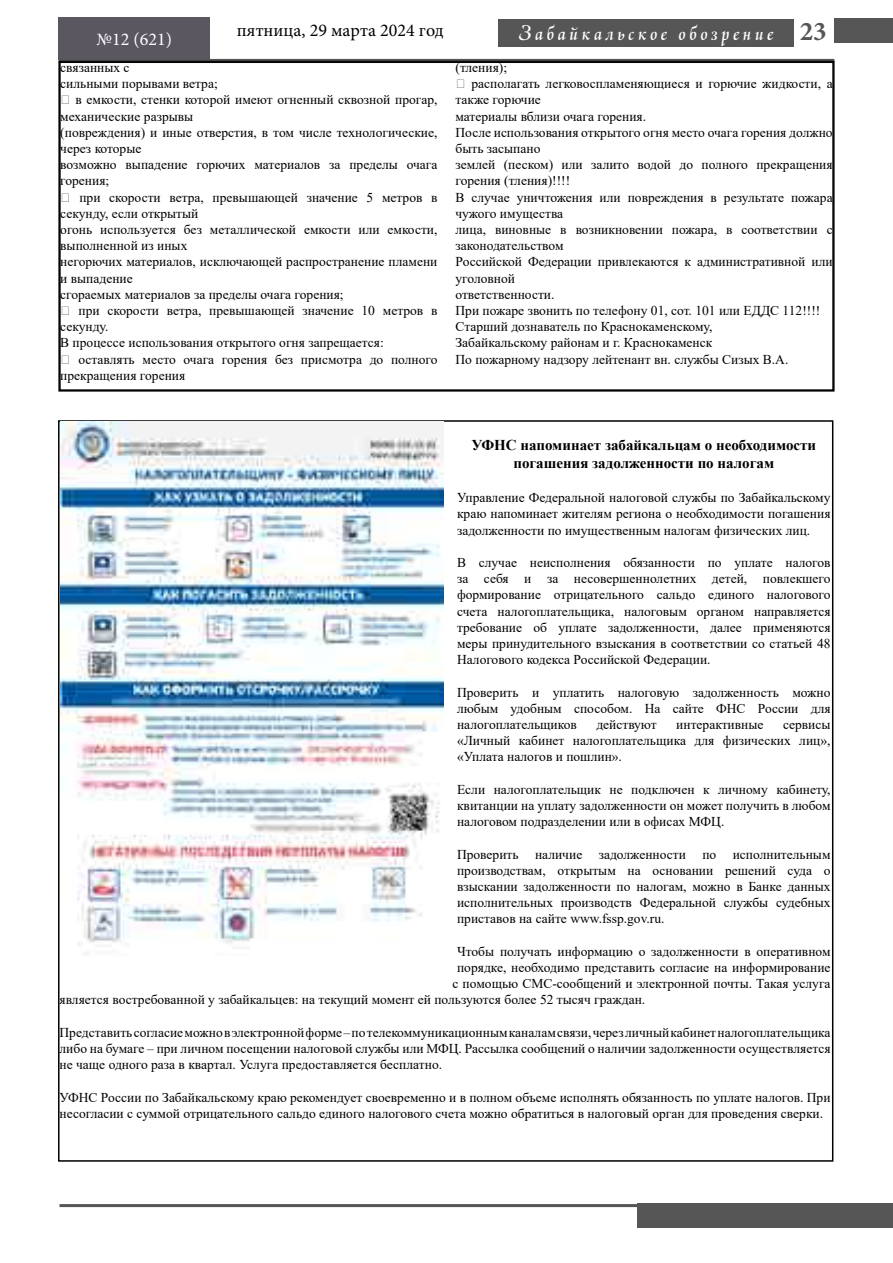
<style>
.page{position:relative;width:893px;height:1263px;background:#fff}
.page>*{position:absolute;margin:0;border:0;box-sizing:border-box;transform-origin:0 0}
.t1{font:21px "Asturiascript";letter-spacing:.18em;color:#fff}
.t2{font:18px "Minion Pro";color:#000}
.t3{font:18px "Minion Pro";color:#fff}
.t4{font:700 15px/18px "Times New Roman";color:#000;text-align:center}
.t5{font:13.5px/16.2px "Times New Roman";color:#000;text-align:justify}
.s1{font-family:"Minion Pro";font-weight:700;font-size:27px;color:#565657}
</style>
<div class="page">
<div style="left:834px;top:18px;width:59px;height:24px;background:#565657"></div>
<div style="left:498px;top:19px;width:296px;height:28px;background:#565657"></div>
<div style="left:59px;top:17px;width:151px;height:43px;background:#5a5761"></div>
<div style="left:637px;top:1203px;width:256px;height:24px;background:#565657"></div>
<hr style="left:60px;top:1204px;width:775px;height:3px;background:#565657">
<hr style="left:59px;top:59px;width:775px;height:3px;background:#565657">
<svg style="left:59px;top:61px;width:775px;height:330px"></svg>
<img style="left:60px;top:421px;width:383px;height:534px">
<svg style="left:62px;top:96px;width:7px;height:8px"></svg>
<svg style="left:62px;top:193px;width:7px;height:9px"></svg>
<svg style="left:62px;top:306px;width:7px;height:9px"></svg>
<svg style="left:62px;top:355px;width:7px;height:9px"></svg>
<svg style="left:457px;top:80px;width:7px;height:8px"></svg>
<h2 class="t3" style="left:97px;top:27px;width:77px">№12 (621)</h2>
<h2 class="t2" style="left:237px;top:18px;width:209px">пятница, 29 марта 2024 год</h2>
<h1 class="t1" style="left:519px;top:21px;width:309px">Забайкальское обозрение <span class="s1">23</span></h1>
<p class="t5" style="left:60px;top:59px;width:71px">связанных с</p>
<p class="t5" style="left:60px;top:75px;width:159px">сильными порывами ветра;</p>
<p class="t5" style="left:75px;top:91px;width:363px">в емкости, стенки которой имеют огненный сквозной прогар,</p>
<p class="t5" style="left:60px;top:108px;width:134px">механические разрывы</p>
<p class="t5" style="left:60px;top:124px;width:379px">(повреждения) и иные отверстия, в том числе технологические,</p>
<p class="t5" style="left:60px;top:140px;width:83px">через которые</p>
<p class="t5" style="left:60px;top:156px;width:379px">возможно выпадение горючих материалов за пределы очага</p>
<p class="t5" style="left:60px;top:172px;width:51px">горения;</p>
<p class="t5" style="left:79px;top:189px;width:360px">при скорости ветра, превышающей значение 5 метров в</p>
<p class="t5" style="left:60px;top:205px;width:140px">секунду, если открытый</p>
<p class="t5" style="left:60px;top:221px;width:379px">огонь используется без металлической емкости или емкости,</p>
<p class="t5" style="left:60px;top:237px;width:129px">выполненной из иных</p>
<p class="t5" style="left:60px;top:253px;width:379px">негорючих материалов, исключающей распространение пламени</p>
<p class="t5" style="left:60px;top:270px;width:74px">и выпадение</p>
<p class="t5" style="left:60px;top:286px;width:285px">сгораемых материалов за пределы очага горения;</p>
<p class="t5" style="left:79px;top:302px;width:360px">при скорости ветра, превышающей значение 10 метров в</p>
<p class="t5" style="left:60px;top:318px;width:50px">секунду.</p>
<p class="t5" style="left:60px;top:334px;width:325px">В процессе использования открытого огня запрещается:</p>
<p class="t5" style="left:78px;top:351px;width:360px">оставлять место очага горения без присмотра до полного</p>
<p class="t5" style="left:60px;top:367px;width:127px">прекращения горения</p>
<p class="t5" style="left:455px;top:59px;width:53px">(тления);</p>
<p class="t5" style="left:472px;top:75px;width:363px">располагать легковоспламеняющиеся и горючие жидкости, а</p>
<p class="t5" style="left:455px;top:91px;width:87px">также горючие</p>
<p class="t5" style="left:455px;top:108px;width:192px">материалы вблизи очага горения.</p>
<p class="t5" style="left:455px;top:124px;width:379px">После использования открытого огня место очага горения должно</p>
<p class="t5" style="left:455px;top:140px;width:86px">быть засыпано</p>
<p class="t5" style="left:455px;top:156px;width:379px">землей (песком) или залито водой до полного прекращения</p>
<p class="t5" style="left:455px;top:172px;width:116px">горения (тления)!!!!</p>
<p class="t5" style="left:455px;top:189px;width:379px">В случае уничтожения или повреждения в результате пожара</p>
<p class="t5" style="left:455px;top:205px;width:109px">чужого имущества</p>
<p class="t5" style="left:455px;top:221px;width:379px">лица, виновные в возникновении пожара, в соответствии с</p>
<p class="t5" style="left:455px;top:237px;width:110px">законодательством</p>
<p class="t5" style="left:455px;top:253px;width:379px">Российской Федерации привлекаются к административной или</p>
<p class="t5" style="left:455px;top:270px;width:61px">уголовной</p>
<p class="t5" style="left:455px;top:286px;width:101px">ответственности.</p>
<p class="t5" style="left:455px;top:302px;width:366px">При пожаре звонить по телефону 01, сот. 101 или ЕДДС 112!!!!</p>
<p class="t5" style="left:455px;top:318px;width:258px">Старший дознаватель по Краснокаменскому,</p>
<p class="t5" style="left:455px;top:334px;width:258px">Забайкальскому районам и г. Краснокаменск</p>
<p class="t5" style="left:455px;top:351px;width:334px">По пожарному надзору лейтенант вн. службы Сизых В.А.</p>
<p class="t4" style="left:471px;top:435px;width:346px">УФНС напоминает забайкальцам о необходимости погашения задолженности по налогам</p>
<p class="t5" style="left:457px;top:489px;width:375px">Управление Федеральной налоговой службы по Забайкальскому краю напоминает жителям региона о необходимости погашения задолженности по имущественным налогам физических лиц.</p>
<p class="t5" style="left:457px;top:554px;width:375px">В случае неисполнения обязанности по уплате налогов за себя и за несовершеннолетних детей, повлекшего формирование отрицательного сальдо единого налогового счета налогоплательщика, налоговым органом направляется требование об уплате задолженности, далее применяются меры принудительного взыскания в соответствии со статьей 48<br>Налогового кодекса Российской Федерации.</p>
<p class="t5" style="left:457px;top:683px;width:375px">Проверить и уплатить налоговую задолженность можно любым удобным способом. На сайте ФНС России для налогоплательщиков</p>
<p class="t5" style="left:596px;top:716px;width:62px">действуют</p>
<p class="t5" style="left:676px;top:716px;width:89px">интерактивные</p>
<p class="t5" style="left:457px;top:716px;width:375px;text-indent:326px">сервисы «Личный кабинет налогоплательщика для физических лиц», «Уплата налогов и пошлин».</p>
<p class="t5" style="left:457px;top:781px;width:375px">Если налогоплательщик не подключен к личному кабинету, квитанции на уплату задолженности он может получить в любом налоговом подразделении или в офисах МФЦ.</p>
<p class="t5" style="left:457px;top:845px;width:375px">Проверить наличие задолженности по исполнительным производствам, открытым на основании решений суда о взыскании задолженности по налогам, можно в Банке данных исполнительных производств Федеральной службы судебных приставов на сайте www.fssp.gov.ru.</p>
<p class="t5" style="left:457px;top:943px;width:375px">Чтобы получать информацию о задолженности в оперативном</p>
<p class="t5" style="left:457px;top:959px;width:375px">порядке, необходимо представить согласие на информирование</p>
<p class="t5" style="left:453px;top:975px;width:380px">с помощью СМС-сообщений и электронной почты. Такая услуга</p>
<p class="t5" style="left:60px;top:991px;width:587px">является востребованной у забайкальцев: на текущий момент ей пользуются более 52 тысяч граждан.</p>
<p class="t5" style="left:60px;top:1024px;width:773px">Представить согласие можно в электронной форме – по телекоммуникационным каналам связи, через личный кабинет налогоплательщика либо на бумаге – при личном посещении налоговой службы или МФЦ. Рассылка сообщений о наличии задолженности осуществляется не чаще одного раза в квартал. Услуга предоставляется бесплатно.</p>
<p class="t5" style="left:60px;top:1088px;width:772px">УФНС России по Забайкальскому краю рекомендует своевременно и в полном объеме исполнять обязанность по уплате налогов. При несогласии с суммой отрицательного сальдо единого налогового счета можно обратиться в налоговый орган для проведения сверки.</p>
</div>
